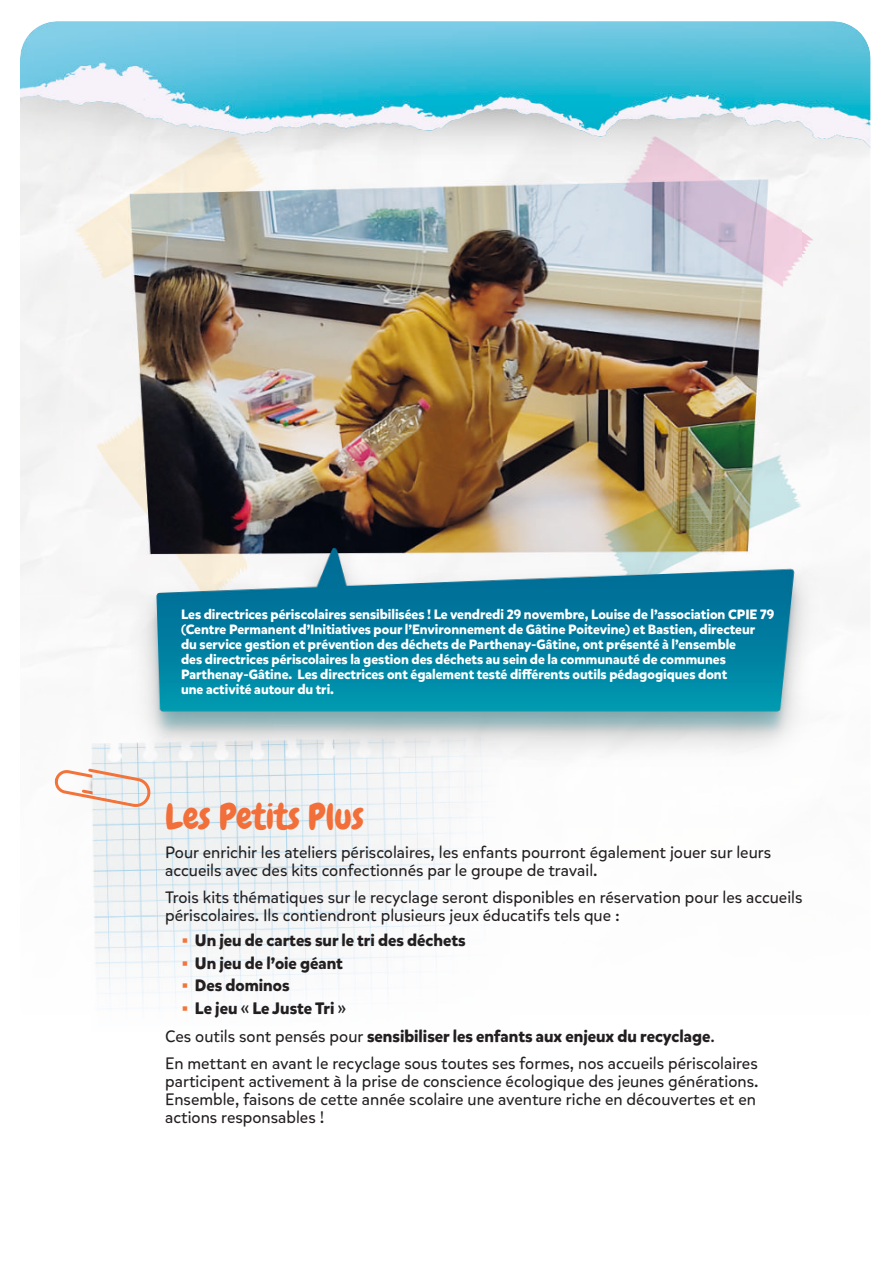
<style>
.page{position:relative;width:893px;height:1263px;background:#fff}
.page>*{position:absolute;margin:0;border:0;box-sizing:border-box;transform-origin:0 0}
.t1{font:36px "Chewy";color:#f26f39}
.t2{font:16.5px "Mikado";color:#231f20}
.t3{font:700 16.5px "Mikado";color:#231f20}
.t4{font:700 13.5px "Mikado";color:#fff}
.s1{font-family:"Arial";color:#f3743b}
.s2{font-weight:400}
</style>
<div class="page">
<img style="left:20px;top:21px;width:850px;height:635px">
<svg style="left:801px;top:137px;width:12px;height:151px"></svg>
<img style="left:75px;top:137px;width:726px;height:463px">
<img style="left:91px;top:743px;width:393px;height:266px">
<svg style="left:54px;top:758px;width:98px;height:56px"></svg>
<img style="left:83px;top:772px;width:11px;height:24px">
<img style="left:131px;top:546px;width:688px;height:220px">
<p class="t4" style="left:181px;top:609px;width:595px">Les directrices périscolaires sensibilisées ! Le vendredi 29 novembre, Louise de l’association CPIE 79</p>
<p class="t4" style="left:181px;top:624px;width:576px">(Centre Permanent d’Initiatives pour l’Environnement de Gâtine Poitevine) et Bastien, directeur</p>
<p class="t4" style="left:181px;top:639px;width:556px">du service gestion et prévention des déchets de Parthenay-Gâtine, ont présenté à l’ensemble</p>
<p class="t4" style="left:181px;top:654px;width:546px">des directrices périscolaires la gestion des déchets au sein de la communauté de communes</p>
<p class="t4" style="left:181px;top:669px;width:548px">Parthenay-Gâtine. Les directrices ont également testé différents outils pédagogiques dont</p>
<p class="t4" style="left:181px;top:684px;width:155px">une activité autour du tri.</p>
<p class="t1" style="left:165px;top:801px;width:200px">Les Petits Plus</p>
<p class="t2" style="left:165px;top:845px;width:608px">Pour enrichir les ateliers périscolaires, les enfants pourront également jouer sur leurs</p>
<p class="t2" style="left:165px;top:863px;width:434px">accueils avec des kits confectionnés par le groupe de travail.</p>
<p class="t2" style="left:165px;top:890px;width:639px">Trois kits thématiques sur le recyclage seront disponibles en réservation pour les accueils</p>
<p class="t2" style="left:165px;top:908px;width:456px">périscolaires. Ils contiendront plusieurs jeux éducatifs tels que :</p>
<p class="t3" style="left:182px;top:934px;width:285px"><span class="s1">▪</span> Un jeu de cartes sur le tri des déchets</p>
<p class="t3" style="left:182px;top:956px;width:162px"><span class="s1">▪</span> Un jeu de l’oie géant</p>
<p class="t3" style="left:182px;top:979px;width:109px"><span class="s1">▪</span> Des dominos</p>
<p class="t3" style="left:182px;top:1001px;width:165px"><span class="s1">▪</span> Le jeu « Le Juste Tri »</p>
<p class="t3" style="left:165px;top:1030px;width:551px"><span class="s2">Ces outils sont pensés pour</span> sensibiliser les enfants aux enjeux du recyclage<span class="s2">.</span></p>
<p class="t2" style="left:165px;top:1057px;width:594px">En mettant en avant le recyclage sous toutes ses formes, nos accueils périscolaires</p>
<p class="t2" style="left:165px;top:1075px;width:595px">participent activement à la prise de conscience écologique des jeunes générations.</p>
<p class="t2" style="left:165px;top:1093px;width:592px">Ensemble, faisons de cette année scolaire une aventure riche en découvertes et en</p>
<p class="t2" style="left:165px;top:1111px;width:161px">actions responsables !</p>
</div>
